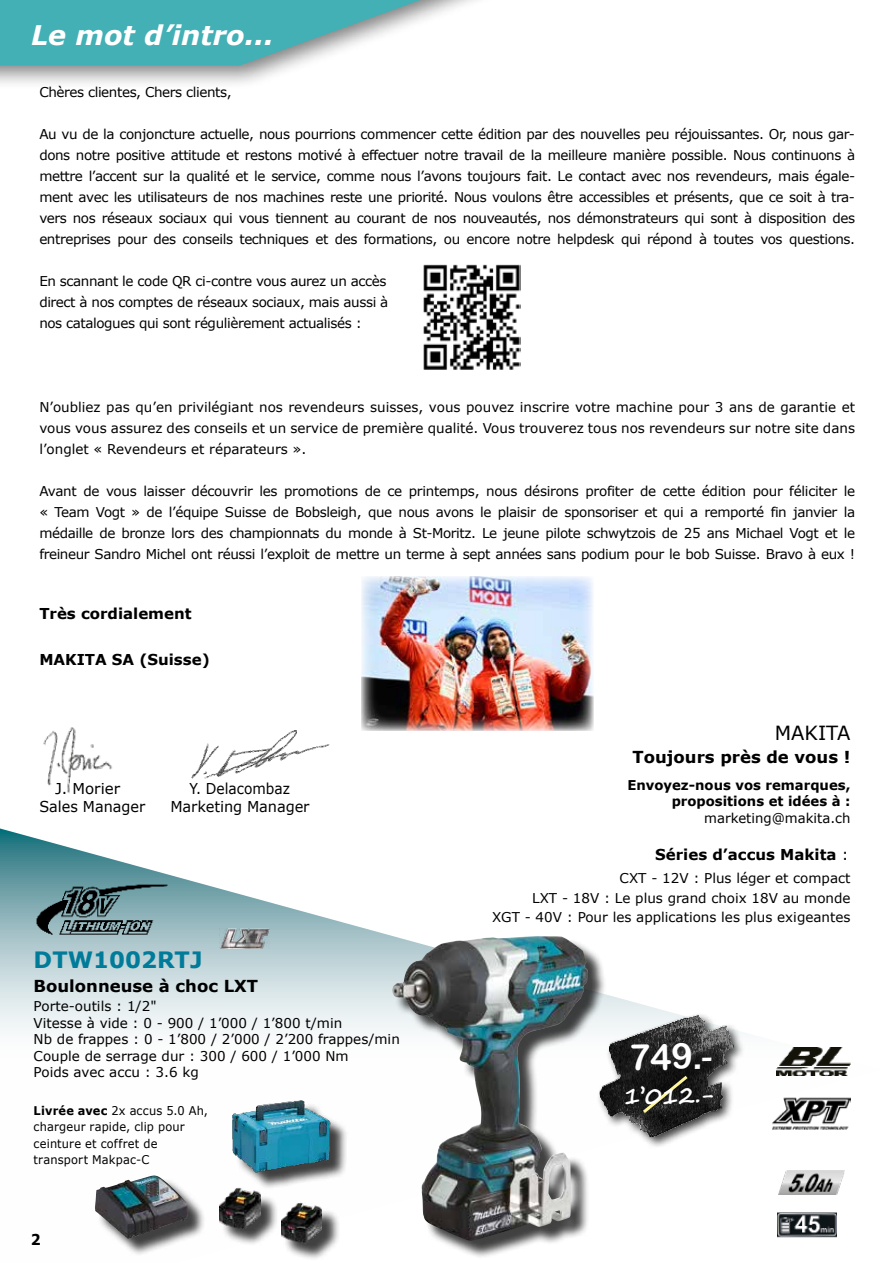
<style>
.page{position:relative;width:893px;height:1263px;background:#fff}
.page>*{position:absolute;margin:0;border:0;box-sizing:border-box;transform-origin:0 0}
.t1{font:36px "Arial Rounded MT Bold";color:#fff}
.t2{font:italic 700 27px "Verdana";color:#fff}
.t3{font:700 22.5px "Verdana";color:#007b99}
.t4{font:700 22.5px "Segoe Print";color:#fff}
.t5{font:19.5px "Verdana";color:#000}
.t6{font:700 16.5px "Verdana";color:#000}
.t7{font:700 15px "Verdana";color:#000}
.t8{font:15px "Verdana";color:#000;scale:.96 1}
.t9{font:15px "Verdana";color:#000;scale:.92 1}
.t10{font:15px "Verdana";color:#000}
.t11{font:700 15px "Verdana";color:#000;scale:.93 1}
.t12{font:13.5px/21px "Verdana";letter-spacing:-.025em;color:#000;text-align:justify}
.t13{font:13.5px/16.5px "Verdana";color:#000;text-align:right}
.t14{font:700 13.5px/16.5px "Verdana";color:#000;text-align:right}
.t15{font:12px/16.5px "Verdana";letter-spacing:.015em;color:#000;scale:.95 1}
.s1{font-weight:700}
.s2{font-weight:400}
.s3{font-family:"Eras ITC";font-weight:600}
</style>
<div class="page">
<svg style="left:0;top:828px;width:851px;height:410px"></svg>
<div style="left:0;top:0;width:524px;height:90px;background:#000;opacity:.5"></div>
<svg style="left:0;top:0;width:420px;height:66px;background:#63b9bd"></svg>
<img style="left:191px;top:730px;width:139px;height:49px">
<img style="left:43px;top:727px;width:70px;height:66px">
<img style="left:30px;top:877px;width:147px;height:72px">
<img style="left:220px;top:928px;width:50px;height:20px">
<img style="left:777px;top:1048px;width:73px;height:27px">
<img style="left:772px;top:1093px;width:78px;height:40px">
<div style="left:235px;top:1103px;width:113px;height:87px;background:#000;opacity:.75"></div>
<img style="left:230px;top:1098px;width:101px;height:76px">
<div style="left:222px;top:1191px;width:57px;height:55px;background:#000;opacity:.75"></div>
<img style="left:219px;top:1187px;width:41px;height:42px">
<div style="left:98px;top:1178px;width:108px;height:78px;background:#000;opacity:.75"></div>
<img style="left:96px;top:1175px;width:58px;height:25px">
<div style="left:283px;top:1206px;width:57px;height:55px;background:#000;opacity:.75"></div>
<img style="left:281px;top:1202px;width:41px;height:41px">
<div style="left:395px;top:938px;width:211px;height:321px;background:#000;opacity:.75"></div>
<img style="left:392px;top:936px;width:143px;height:187px">
<img style="left:778px;top:1170px;width:67px;height:24px">
<img style="left:777px;top:1212px;width:59px;height:26px">
<img style="left:361px;top:576px;width:232px;height:155px">
<img style="left:423px;top:264px;width:98px;height:106px">
<div style="left:596px;top:1012px;width:149px;height:137px;background:#000;opacity:.75"></div>
<img style="left:582px;top:1008px;width:157px;height:136px">
<svg style="left:640px;top:1073px;width:51px;height:43px;background:#292821"></svg>
<h2 class="t2" style="left:31px;top:16px;width:244px">Le mot d’intro...</h2>
<p class="t12" style="left:39px;top:82px;width:194px">Chères clientes, Chers clients,</p>
<p class="t12" style="left:39px;top:124px;width:817px">Au vu de la conjoncture actuelle, nous pourrions commencer cette édition par des nouvelles peu réjouissantes. Or, nous gar&shy;dons notre positive attitude et restons motivé à effectuer notre travail de la meilleure manière possible. Nous continuons à mettre l’accent sur la qualité et le service, comme nous l’avons toujours fait. Le contact avec nos revendeurs, mais égale&shy;ment avec les utilisateurs de nos machines reste une priorité. Nous voulons être accessibles et présents, que ce soit à tra&shy;vers nos réseaux sociaux qui vous tiennent au courant de nos nouveautés, nos démonstrateurs qui sont à disposition des entreprises pour des conseils techniques et des formations, ou encore notre helpdesk qui répond à toutes vos questions.</p>
<p class="t12" style="left:39px;top:271px;width:351px;text-align:left">En scannant le code QR ci-contre vous aurez un accès direct à nos comptes de réseaux sociaux, mais aussi à nos catalogues qui sont régulièrement actualisés :</p>
<p class="t12" style="left:39px;top:397px;width:817px">N’oubliez pas qu’en privilégiant nos revendeurs suisses, vous pouvez inscrire votre machine pour 3 ans de garantie et vous vous assurez des conseils et un service de première qualité. Vous trouverez tous nos revendeurs sur notre site dans l’onglet « Revendeurs et réparateurs ».</p>
<p class="t12" style="left:39px;top:481px;width:817px">Avant de vous laisser découvrir les promotions de ce printemps, nous désirons profiter de cette édition pour féliciter le « Team Vogt » de l’équipe Suisse de Bobsleigh, que nous avons le plaisir de sponsoriser et qui a remporté fin janvier la médaille de bronze lors des championnats du monde à St-Moritz. Le jeune pilote schwytzois de 25 ans Michael Vogt et le freineur Sandro Michel ont réussi l’exploit de mettre un terme à sept années sans podium pour le bob Suisse. Bravo à eux !</p>
<p class="t7" style="left:39px;top:603px;width:154px">Très cordialement</p>
<p class="t7" style="left:39px;top:648px;width:172px">MAKITA SA (Suisse)</p>
<p class="t10" style="left:55px;top:778px;width:67px">J. Morier</p>
<p class="t9" style="left:190px;top:778px;width:111px">Y. Delacombaz</p>
<p class="t8" style="left:39px;top:796px;width:112px">Sales Manager</p>
<p class="t8" style="left:170px;top:796px;width:146px">Marketing Manager</p>
<h3 class="t3" style="left:34px;top:944px;width:170px">DTW1002RTJ</h3>
<p class="t6" style="left:34px;top:974px;width:226px">Boulonneuse à choc LXT</p>
<p class="t13" style="left:34px;top:998px;width:368px;text-align:left">Porte-outils : 1/2"<br>Vitesse à vide : 0 - 900 / 1’000 / 1’800 t/min<br>Nb de frappes : 0 - 1’800 / 2’000 / 2’200 frappes/min Couple de serrage dur : 300 / 600 / 1’000 Nm<br>Poids avec accu : 3.6 kg</p>
<p class="t15" style="left:34px;top:1102px;width:185px"><span class="s1">Livrée avec</span> 2x accus 5.0 Ah, chargeur rapide, clip pour ceinture et coffret de transport Makpac-C</p>
<p class="t11" style="left:31px;top:1229px;width:12px">2</p>
<h3 class="t5" style="left:775px;top:720px;width:77px">MAKITA</h3>
<p class="t6" style="left:633px;top:745px;width:219px">Toujours près de vous !</p>
<p class="t14" style="left:627px;top:776px;width:224px">Envoyez-nous vos remarques, propositions et idées à :</p>
<p class="t13" style="left:704px;top:809px;width:148px">marketing@makita.ch</p>
<p class="t7" style="left:655px;top:844px;width:195px">Séries d’accus Makita <span class="s2">:</span></p>
<p class="t13" style="left:492px;top:868px;width:360px;line-height:19.5px">CXT - 12V : Plus léger et compact<br>LXT - 18V : Le plus grand choix 18V au monde<br>XGT - 40V : Pour les applications les plus exigeantes</p>
<h1 class="t1" style="left:628px;top:1036px;width:84px;rotate:-1deg">749<span class="s3">.-</span></h1>
<h3 class="t4" style="left:623px;top:1076px;width:93px;rotate:-1deg">1’012.-</h3>
</div>
